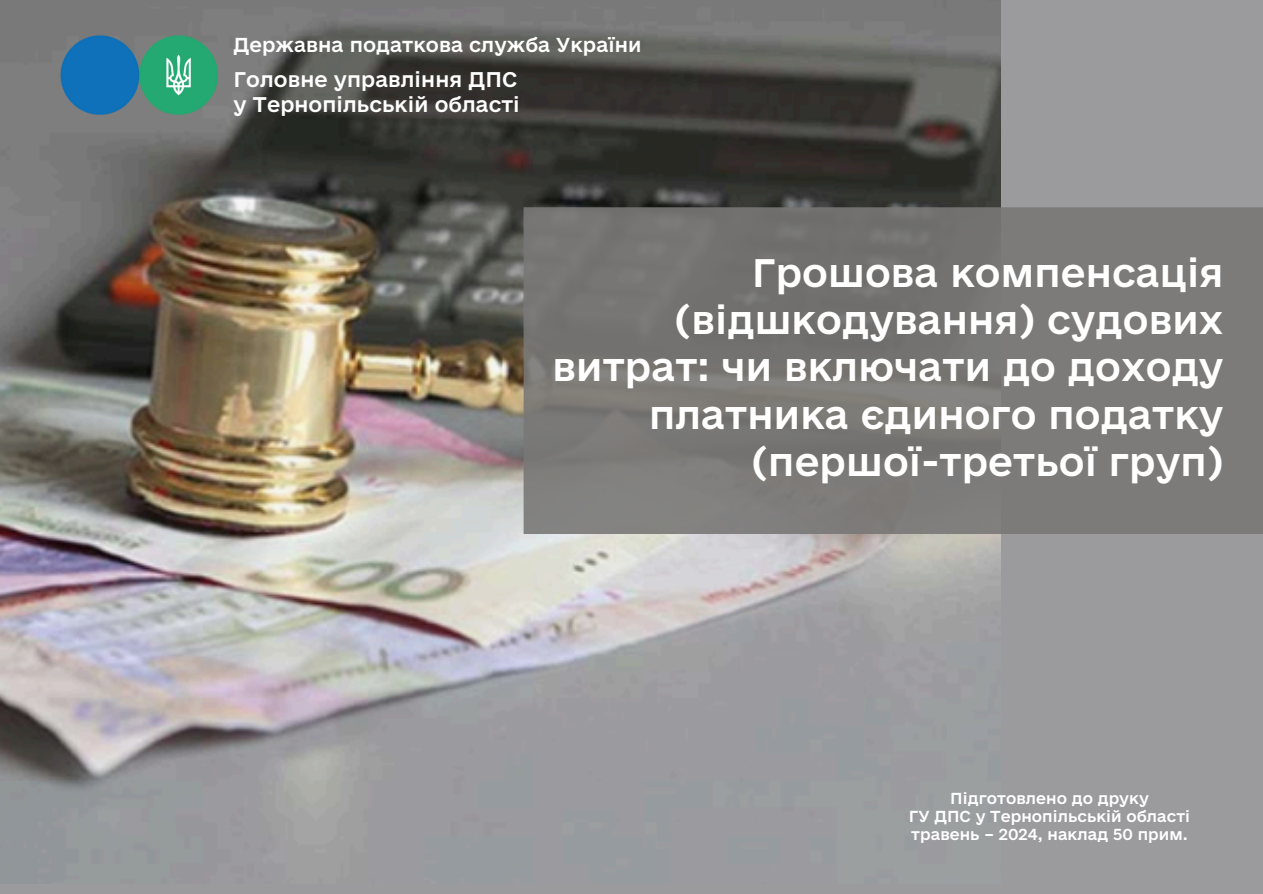
<style>
.page{position:relative;width:1263px;height:894px;background:#fff}
.page>*{position:absolute;margin:0;border:0;box-sizing:border-box;transform-origin:0 0}
.t1{font:37.5px/47.2px "e Ukraine Medium";color:#fff;text-align:right}
.t2{font:19.95px/24.9px "e Ukraine Medium";color:#fff}
.t3{font:19.05px "e Ukraine Medium";color:#fff}
.t4{font:15px "e Ukraine Medium";color:#fff}
</style>
<div class="page">
<div style="left:0;top:0;width:1263px;height:893px;background:#9b9b9e"></div>
<img style="left:0;top:0;width:1000px;height:822px">
<img style="left:60px;top:33px;width:162px;height:84px">
<svg style="left:524px;top:207px;width:739px;height:327px;background:#797876"></svg>
<p class="t3" style="left:234px;top:33px;width:410px">Державна податкова служба України</p>
<p class="t2" style="left:234px;top:66px;width:288px">Головне управління ДПС у Тернопільській області</p>
<h2 class="t1" style="left:552px;top:248px;width:673px">Грошова компенсація (відшкодування) судових витрат: чи включати до доходу платника єдиного податку (першої-третьої груп)</h2>
<h2 class="t4" style="left:950px;top:788px;width:200px">Підготовлено до друку</h2>
<h1 class="t4" style="left:909px;top:806px;width:283px">ГУ ДПС у Тернопільській області</h1>
<p class="t4" style="left:911px;top:824px;width:278px">травень – 2024, наклад 50 прим.</p>
</div>
